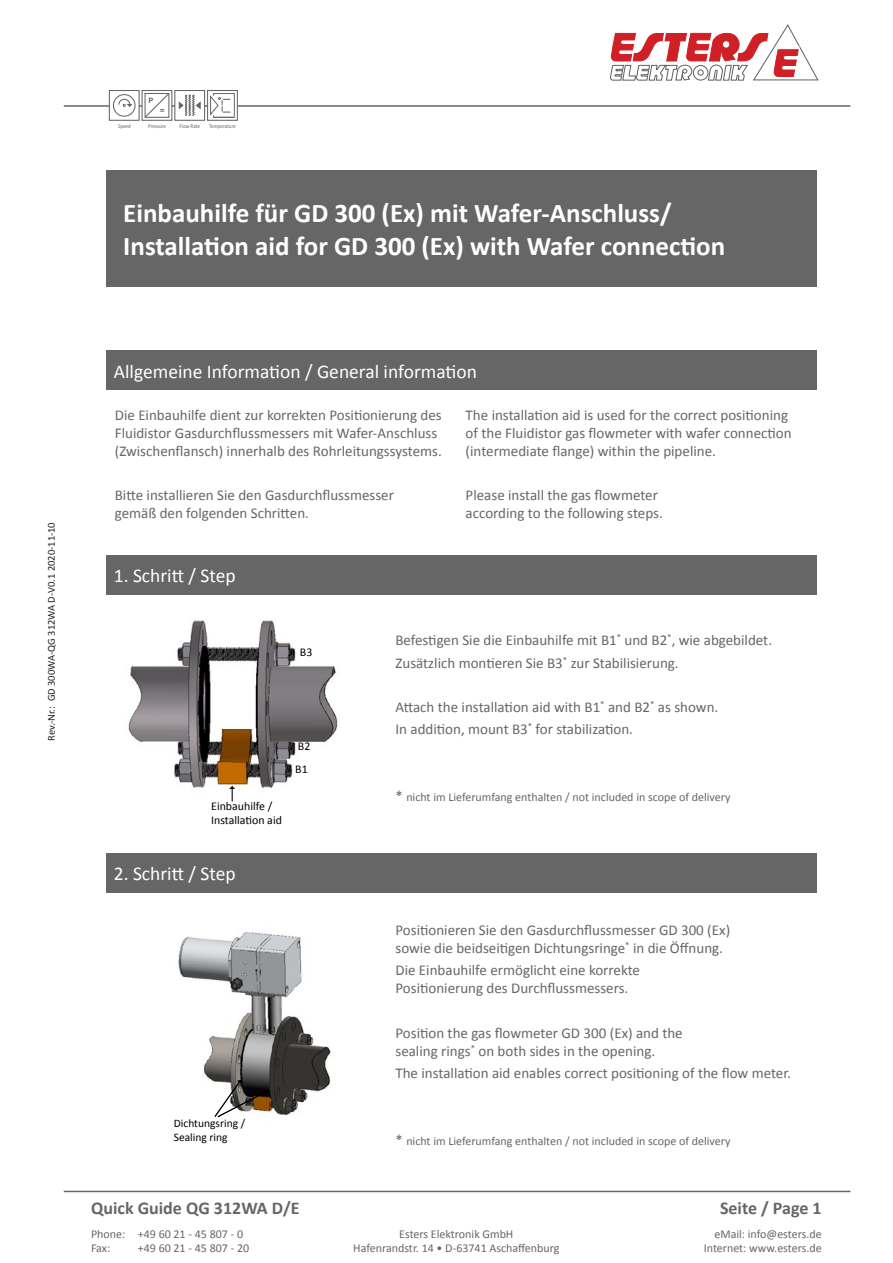
<style>
.page{position:relative;width:893px;height:1263px;background:#fff}
.page>*{position:absolute;margin:0;border:0;box-sizing:border-box;transform-origin:0 0}
.t1{font:700 27px/32.4px "Calibri";color:#fff}
.t2{font:19.5px "Calibri";color:#fff}
.t3{font:700 18px "Calibri";color:#666}
.t4{font:15px/18px "Calibri";color:#666}
.t5{font:12px/14.4px "Calibri";color:#666}
.t6{font:11.85px/14.2px "Calibri";color:#000}
.t7{font:11.4px/13.8px "Calibri";color:#000}
.t8{font:10.5px "Calibri";color:#231f20}
.t9{font:700 7.5px "Arial";color:#636568}
.t10{font:5.7px "Calibri";color:#636568;scale:.89 1}
.s1{font-size:15px}
</style>
<div class="page">
<hr style="left:64px;top:1191px;width:786px;height:1px;background:#666">
<hr style="left:64px;top:105px;width:786px;height:2px;background:#666">
<div style="left:207px;top:90px;width:31px;height:31px;background:#fff;border:1px solid #636568"></div>
<div style="left:174px;top:90px;width:31px;height:31px;background:#fff;border:1px solid #636568"></div>
<div style="left:109px;top:90px;width:31px;height:31px;background:#fff;border:1px solid #636568"></div>
<div style="left:113px;top:94px;width:23px;height:23px;border:1px solid #636568;border-radius:50%"></div>
<svg style="left:118px;top:90px;width:84px;height:31px"></svg>
<svg style="left:210px;top:93px;width:25px;height:25px"></svg>
<svg style="left:610px;top:25px;width:208px;height:55px"></svg>
<hr style="left:778px;top:46px;width:21px;height:3px;background:#fff">
<img style="left:178px;top:932px;width:153px;height:186px">
<svg style="left:214px;top:1080px;width:55px;height:37px"></svg>
<div style="left:106px;top:853px;width:710px;height:39px;background:#666"></div>
<img style="left:128px;top:620px;width:210px;height:168px">
<svg style="left:229px;top:786px;width:6px;height:15px"></svg>
<div style="left:106px;top:555px;width:710px;height:39px;background:#666"></div>
<div style="left:106px;top:351px;width:710px;height:39px;background:#666"></div>
<div style="left:106px;top:170px;width:710px;height:117px;background:#666"></div>
<p class="t9" style="left:148px;top:96px;width:6px">P</p>
<p class="t9" style="left:160px;top:105px;width:6px">=</p>
<p class="t10" style="left:118px;top:122px;width:16px">Speed</p>
<p class="t10" style="left:148px;top:122px;width:22px">Pressure</p>
<p class="t10" style="left:180px;top:122px;width:24px">Flow Rate</p>
<p class="t10" style="left:209px;top:122px;width:31px">Temperature</p>
<h1 class="t1" style="left:123px;top:197px;width:603px">Einbauhilfe für GD 300 (Ex) mit Wafer-Anschluss/<br>Installation aid for GD 300 (Ex) with Wafer connection</h1>
<p class="t8" style="left:45px;top:741px;width:220px;rotate:-90deg">Rev.-Nr.: GD 300WA-QG 312WA D-V0.1 2020-11-10</p>
<h2 class="t2" style="left:114px;top:359px;width:365px">Allgemeine Information / General information</h2>
<p class="t4" style="left:115px;top:406px;width:328px">Die Einbauhilfe dient zur korrekten Positionierung des<br>Fluidistor Gasdurchflussmessers mit Wafer-Anschluss (Zwischenflansch) innerhalb des Rohrleitungssystems.</p>
<p class="t4" style="left:115px;top:486px;width:281px">Bitte installieren Sie den Gasdurchflussmesser gemäß den folgenden Schritten.</p>
<h2 class="t2" style="left:114px;top:563px;width:123px">1. Schritt / Step</h2>
<p class="t4" style="left:466px;top:406px;width:328px">The installation aid is used for the correct positioning of the Fluidistor gas flowmeter with wafer connection (intermediate flange) within the pipeline.</p>
<p class="t4" style="left:466px;top:486px;width:199px">Please install the gas flowmeter according to the following steps.</p>
<p class="t6" style="left:300px;top:645px;width:14px">B3</p>
<p class="t6" style="left:211px;top:798px;width:72px">Einbauhilfe /<br>Installation aid</p>
<p class="t6" style="left:298px;top:739px;width:14px">B2</p>
<p class="t6" style="left:295px;top:762px;width:14px">B1</p>
<h2 class="t2" style="left:114px;top:861px;width:123px">2. Schritt / Step</h2>
<p class="t7" style="left:174px;top:1117px;width:73px">Dichtungsring /<br>Sealing ring</p>
<p class="t4" style="left:395px;top:629px;width:378px;line-height:22.2px">Befestigen Sie die Einbauhilfe mit B1<sup>*</sup> und B2<sup>*</sup>, wie abgebildet.<br>Zusätzlich montieren Sie B3<sup>*</sup> zur Stabilisierung.</p>
<p class="t4" style="left:395px;top:696px;width:324px;line-height:22.2px">Attach the installation aid with B1<sup>*</sup> and B2<sup>*</sup> as shown.<br>In addition, mount B3<sup>*</sup> for stabilization.</p>
<p class="t5" style="left:395px;top:790px;width:337px"><span class="s1">*</span> nicht im Lieferumfang enthalten / not included in scope of delivery</p>
<p class="t4" style="left:395px;top:921px;width:336px">Positionieren Sie den Gasdurchflussmesser GD 300 (Ex) sowie die beidseitigen Dichtungsringe<sup>*</sup> in die Öffnung.</p>
<p class="t4" style="left:395px;top:961px;width:246px">Die Einbauhilfe ermöglicht eine korrekte<br>Positionierung des Durchflussmessers.</p>
<p class="t4" style="left:395px;top:1024px;width:289px">Position the gas flowmeter GD 300 (Ex) and the sealing rings<sup>*</sup> on both sides in the opening.</p>
<p class="t4" style="left:395px;top:1064px;width:397px">The installation aid enables correct positioning of the flow meter.</p>
<p class="t5" style="left:395px;top:1133px;width:337px"><span class="s1">*</span> nicht im Lieferumfang enthalten / not included in scope of delivery</p>
<p class="t3" style="left:91px;top:1197px;width:210px">Quick Guide QG 312WA D/E</p>
<p class="t3" style="left:720px;top:1197px;width:103px">Seite / Page 1</p>
<p class="t5" style="left:91px;top:1226px;width:154px">Phone: +49 60 21 - 45 807 - 0<br>Fax:</p>
<p class="t5" style="left:353px;top:1226px;width:208px;text-align:center">Esters Elektronik GmbH<br>Hafenrandstr. 14 • D-63741 Aschaffenburg</p>
<p class="t5" style="left:704px;top:1226px;width:119px;text-align:right">eMail: info@esters.de<br>Internet: www.esters.de</p>
<p class="t5" style="left:138px;top:1241px;width:113px">+49 60 21 - 45 807 - 20</p>
</div>
